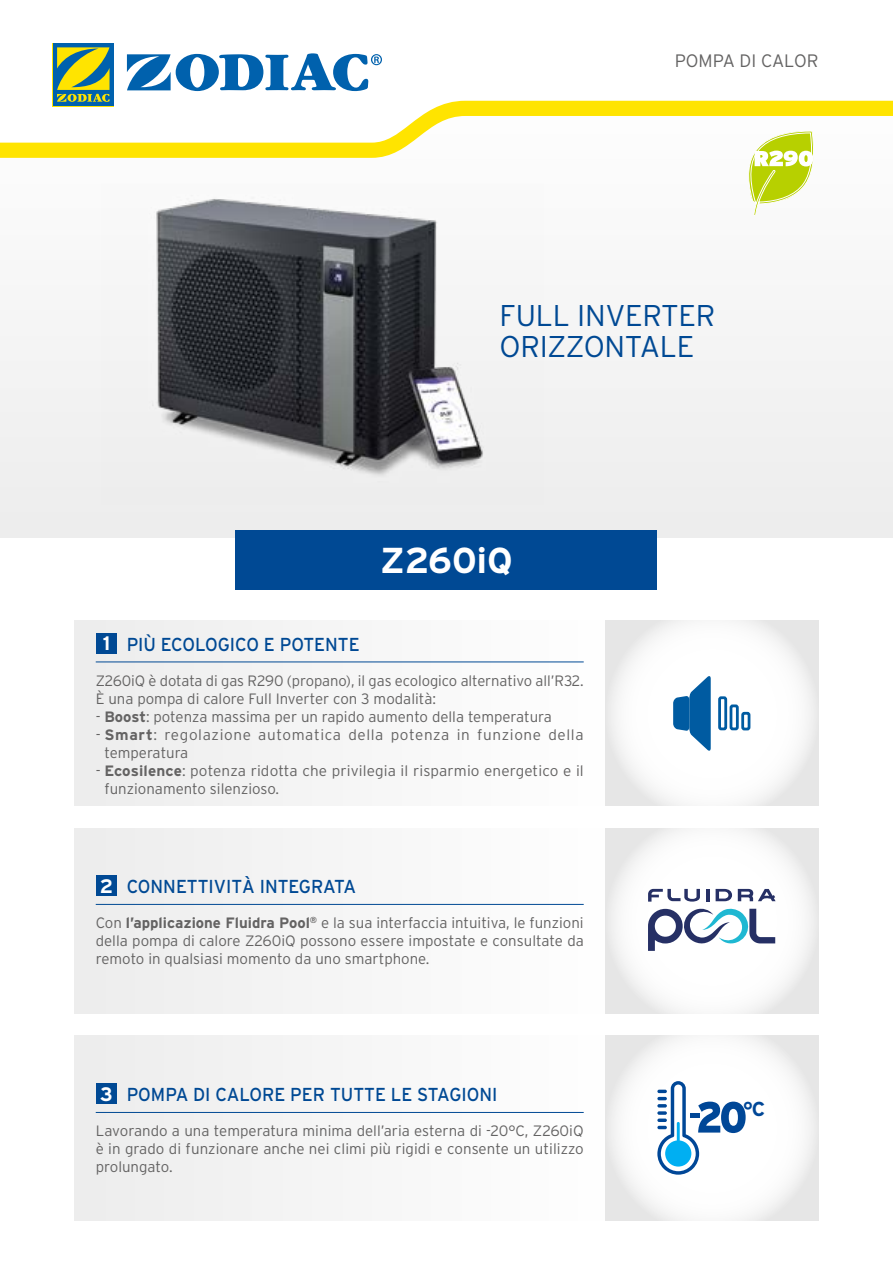
<style>
.page{position:relative;width:893px;height:1263px;background:#fff}
.page>*{position:absolute;margin:0;border:0;box-sizing:border-box;transform-origin:0 0}
.t1{font:700 36px "Interstate";color:#fff}
.t2{font:300 30px/31.5px "Interstate";letter-spacing:-.01em;color:#004994}
.t3{font:700 20.1px "Interstate";color:#004797}
.t4{font:18.75px "Interstate";color:#004994;scale:.95 1}
.t5{font:300 18px "Interstate";color:#646363}
.t6{font:300 15px/18px "Interstate";color:#646363}
.t7{font:300 15px/18px "Interstate";letter-spacing:.04em;color:#646363}
.s1{font-weight:700;font-size:19.5px;color:#fff}
.s2{font-weight:700}
</style>
<div class="page">
<div style="left:0;top:85px;width:893px;height:453px;background:#f4f4f4"></div>
<svg style="left:0;top:54px;width:893px;height:47px"></svg>
<svg style="left:0;top:101px;width:893px;height:57px;fill:#fffdfd"></svg>
<svg style="left:127px;top:53px;width:255px;height:38px"></svg>
<svg style="left:52px;top:43px;width:62px;height:63px"></svg>
<div style="left:53px;top:43px;width:60px;height:63px;background:#0061ad"></div>
<svg style="left:57px;top:47px;width:53px;height:55px"></svg>
<div style="left:236px;top:530px;width:421px;height:59px;background:#004994"></div>
<div style="left:74px;top:828px;width:531px;height:185px;background:#f5f5f5"></div>
<div style="left:74px;top:1035px;width:531px;height:185px;background:#f5f5f5"></div>
<div style="left:74px;top:621px;width:531px;height:185px;background:#f5f5f5"></div>
<svg style="left:605px;top:828px;width:214px;height:185px"></svg>
<svg style="left:605px;top:621px;width:214px;height:185px"></svg>
<svg style="left:605px;top:1035px;width:214px;height:185px"></svg>
<svg style="left:673px;top:675px;width:38px;height:76px"></svg>
<svg style="left:717px;top:695px;width:35px;height:37px"></svg>
<svg style="left:746px;top:131px;width:69px;height:84px"></svg>
<svg style="left:657px;top:1081px;width:89px;height:94px"></svg>
<hr style="left:96px;top:661px;width:488px;height:1px;background:#004994">
<div style="left:96px;top:633px;width:21px;height:21px;background:#004994"></div>
<hr style="left:96px;top:904px;width:488px;height:1px;background:#004994">
<div style="left:96px;top:875px;width:21px;height:21px;background:#004994"></div>
<hr style="left:96px;top:1112px;width:488px;height:1px;background:#004994">
<div style="left:96px;top:1083px;width:21px;height:21px;background:#004994"></div>
<img style="left:152px;top:199px;width:332px;height:278px">
<svg style="left:648px;top:889px;width:128px;height:62px"></svg>
<p class="t5" style="left:675px;top:51px;width:145px">POMPA DI CALOR</p>
<h2 class="t2" style="left:500px;top:299px;width:217px">FULL INVERTER<br>ORIZZONTALE</h2>
<h1 class="t1" style="left:380px;top:540px;width:134px">Z260iQ</h1>
<p class="t4" style="left:103px;top:634px;width:272px"><span class="s1">1</span> PIÙ ECOLOGICO E POTENTE</p>
<p class="t6" style="left:96px;top:671px;width:490px">Z260iQ è dotata di gas R290 (propano), il gas ecologico alternativo all’R32.<br>È una pompa di calore Full Inverter con 3 modalità:</p>
<p class="t6" style="left:96px;top:707px;width:458px">- <span class="s2">Boost</span>: potenza massima per un rapido aumento della temperatura</p>
<p class="t7" style="left:104px;top:725px;width:481px;text-indent:-9px">- <span class="s2">Smart</span>: regolazione automatica della potenza in funzione della temperatura</p>
<p class="t6" style="left:104px;top:761px;width:481px;text-indent:-9px">- <span class="s2">Ecosilence</span>: potenza ridotta che privilegia il risparmio energetico e il funzionamento silenzioso.</p>
<p class="t4" style="left:100px;top:876px;width:271px"><span class="s1">2</span> CONNETTIVITÀ INTEGRATA</p>
<p class="t6" style="left:96px;top:914px;width:490px;text-align:justify">Con <span class="s2">l’applicazione Fluidra Pool</span><sup>®</sup> e la sua interfaccia intuitiva, le funzioni della pompa di calore Z260iQ possono essere impostate e consultate da remoto in qualsiasi momento da uno smartphone.</p>
<p class="t4" style="left:100px;top:1084px;width:419px"><span class="s1">3</span> POMPA DI CALORE PER TUTTE LE STAGIONI</p>
<p class="t6" style="left:96px;top:1122px;width:490px;text-align:justify">Lavorando a una temperatura minima dell’aria esterna di -20°C, Z260iQ è in grado di funzionare anche nei climi più rigidi e consente un utilizzo prolungato.</p>
<h3 class="t3" style="left:743px;top:1097px;width:24px">°C</h3>
</div>
